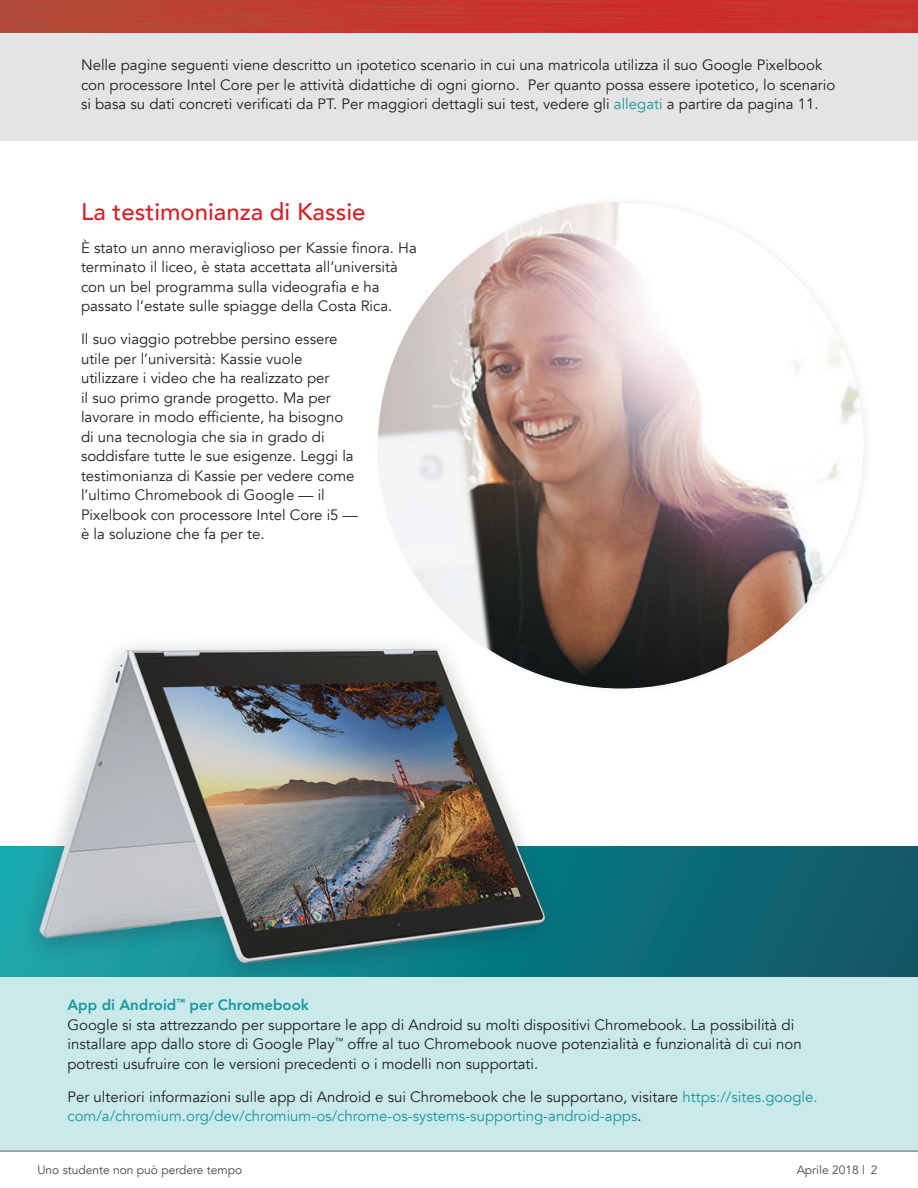
<style>
.page{position:relative;width:918px;height:1188px;background:#fff}
.page>*{position:absolute;margin:0;border:0;box-sizing:border-box;transform-origin:0 0}
.t1{font:500 24px "Avenir";color:#d3232a}
.t2{font:15px/19.5px "Avenir";color:#231f20}
.t3{font:15px/19.5px "Avenir";color:#1c969e}
.t4{font:12px "Avenir";color:#454647}
.s1{color:#1c969e}
.s2{font-weight:800;color:#1c969e}
.s3{color:#231f20}
</style>
<div class="page">
<img style="left:0;top:0;width:918px;height:32px">
<svg style="left:0;top:847px;width:918px;height:130px;background:#0f6875"></svg>
<div style="left:0;top:33px;width:918px;height:107px;background:#e3e4e3"></div>
<div style="left:19px;top:633px;width:547px;height:357px;background:#231f20;opacity:.3"></div>
<img style="left:28px;top:634px;width:530px;height:342px">
<div style="left:372px;top:194px;width:502px;height:503px;background:#231f20;opacity:.07"></div>
<img style="left:378px;top:202px;width:486px;height:486px;border-radius:243px">
<div style="left:0;top:977px;width:918px;height:174px;background:#c9e9eb"></div>
<hr style="left:0;top:1151px;width:918px;height:1px;background:#616164">
<p class="t2" style="left:81px;top:56px;width:756px">Nelle pagine seguenti viene descritto un ipotetico scenario in cui una matricola utilizza il suo Google Pixelbook con processore Intel Core per le attività didattiche di ogni giorno. Per quanto possa essere ipotetico, lo scenario si basa su dati concreti verificati da PT. Per maggiori dettagli sui test, vedere gli <span class="s1">allegati</span> a partire da pagina 11.</p>
<h1 class="t1" style="left:81px;top:191px;width:286px">La testimonianza di Kassie</h1>
<p class="t2" style="left:81px;top:238px;width:337px">È stato un anno meraviglioso per Kassie finora. Ha terminato il liceo, è stata accettata all’università con un bel programma sulla videografia e ha passato l’estate sulle spiagge della Costa Rica.</p>
<p class="t2" style="left:81px;top:330px;width:278px">Il suo viaggio potrebbe persino essere utile per l’università: Kassie vuole utilizzare i video che ha realizzato per<br>il suo primo grande progetto. Ma per lavorare in modo efficiente, ha bisogno di una tecnologia che sia in grado di soddisfare tutte le sue esigenze. Leggi la testimonianza di Kassie per vedere come l’ultimo Chromebook di Google — il Pixelbook con processore Intel Core i5 — è la soluzione che fa per te.</p>
<p class="t2" style="left:67px;top:996px;width:736px"><span class="s2">App di Android</span><sup>™</sup> <span class="s2">per Chromebook<br></span>Google si sta attrezzando per supportare le app di Android su molti dispositivi Chromebook. La possibilità di installare app dallo store di Google Play<sup>™</sup> offre al tuo Chromebook nuove potenzialità e funzionalità di cui non potresti usufruire con le versioni precedenti o i modelli non supportati.</p>
<p class="t3" style="left:67px;top:1087px;width:752px"><span class="s3">Per ulteriori informazioni sulle app di Android e sui Chromebook che le supportano, visitare</span> https://sites.google. com/a/chromium.org/dev/chromium-os/chrome-os-systems-supporting-android-apps<span class="s3">.</span></p>
<p class="t4" style="left:37px;top:1163px;width:206px">Uno studente non può perdere tempo</p>
<p class="t4" style="left:797px;top:1163px;width:82px">Aprile 2018 | 2</p>
</div>
